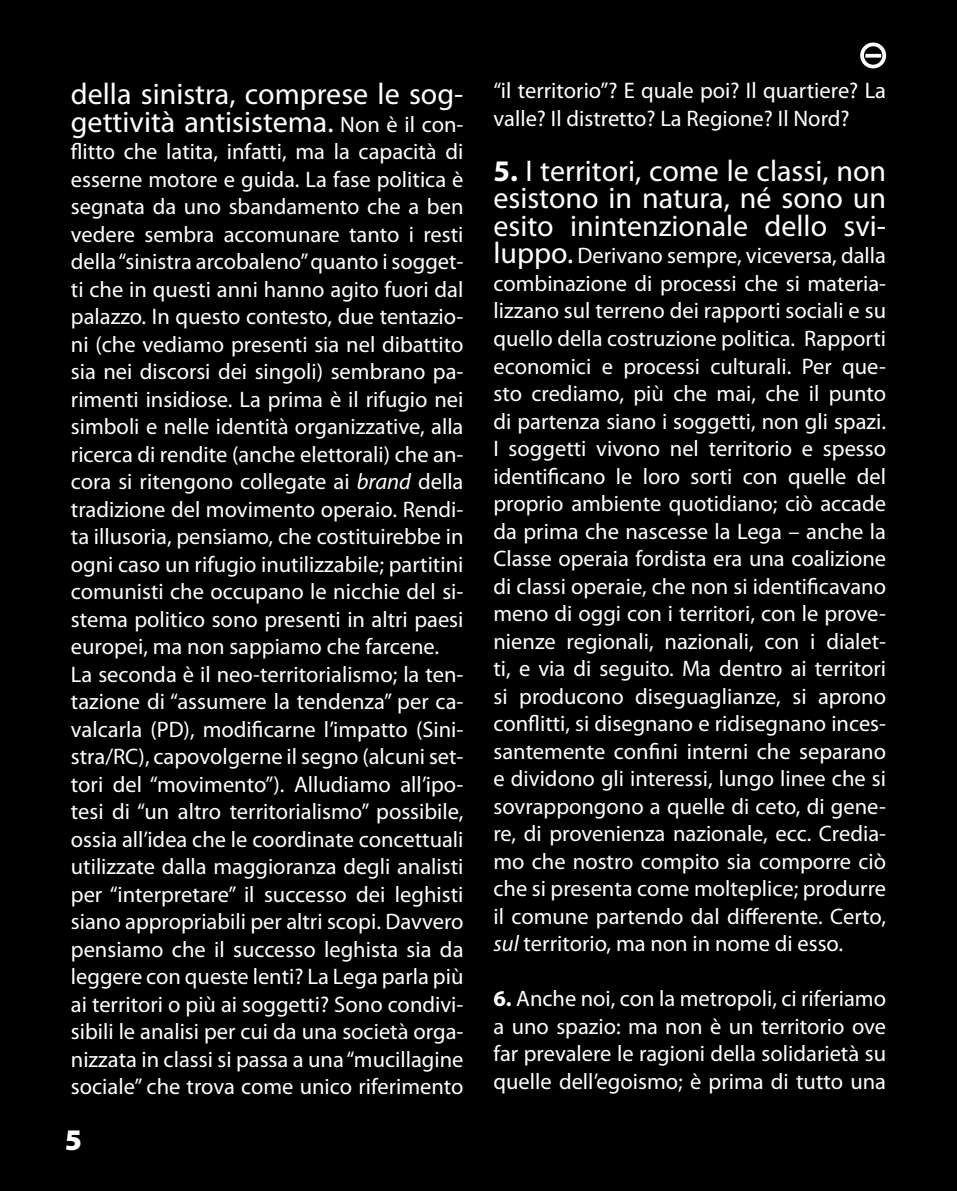
<style>
.page{position:relative;width:957px;height:1191px;background:#000}
.page>*{position:absolute;margin:0;border:0;box-sizing:border-box;transform-origin:0 0}
.t1{font:30px/27.5px "Myriad Pro";color:#fff}
.t2{font:900 30px "Myriad Pro";color:#fff}
.t3{font:22.5px/27.5px "Myriad Pro";color:#fff}
.s1{font-size:22.5px}
.s2{font-style:italic}
.s3{font-weight:700}
.s4{font-size:30px}
</style>
<div class="page">
<div style="left:860px;top:43px;width:26px;height:25px;border:4px solid #fff;border-radius:50%"></div>
<svg style="left:865px;top:54px;width:16px;height:4px"></svg>
<h1 class="t1" style="left:71px;top:81px;width:394px">della sinistra, comprese le sog&shy;gettività antisistema. <span class="s1">Non è il con-</span></h1>
<p class="t3" style="left:71px;top:138px;width:394px">flitto che latita, infatti, ma la capacità di esserne motore e guida. La fase politica è segnata da uno sbandamento che a ben vedere sembra accomunare tanto i resti della “sinistra arcobaleno” quanto i sogget&shy;ti che in questi anni hanno agito fuori dal palazzo. In questo contesto, due tentazio&shy;ni (che vediamo presenti sia nel dibattito sia nei discorsi dei singoli) sembrano pa&shy;rimenti insidiose. La prima è il rifugio nei simboli e nelle identità organizzative, alla ricerca di rendite (anche elettorali) che an&shy;cora si ritengono collegate ai <span class="s2">brand</span> della tradizione del movimento operaio. Rendi&shy;ta illusoria, pensiamo, che costituirebbe in ogni caso un rifugio inutilizzabile; partitini comunisti che occupano le nicchie del si&shy;stema politico sono presenti in altri paesi europei, ma non sappiamo che farcene.<br>La seconda è il neo-territorialismo; la ten&shy;tazione di “assumere la tendenza” per ca&shy;valcarla (PD), modificarne l’impatto (Sini&shy;stra/RC), capovolgerne il segno (alcuni set&shy;tori del “movimento”). Alludiamo all’ipo&shy;tesi di “un altro territorialismo” possibile, ossia all’idea che le coordinate concettuali utilizzate dalla maggioranza degli analisti per “interpretare” il successo dei leghisti siano appropriabili per altri scopi. Davvero pensiamo che il successo leghista sia da leggere con queste lenti? La Lega parla più ai territori o più ai soggetti? Sono condivi&shy;sibili le analisi per cui da una società orga&shy;nizzata in classi si passa a una “mucillagine sociale” che trova come unico riferimento</p>
<h1 class="t2" style="left:65px;top:1122px;width:19px">5</h1>
<p class="t3" style="left:493px;top:78px;width:394px">“il territorio”? E quale poi? Il quartiere? La valle? Il distretto? La Regione? Il Nord?</p>
<h1 class="t1" style="left:493px;top:158px;width:394px;text-align:justify"><span class="s3">5.</span> I territori, come le classi, non esistono in natura, né sono un esito inintenzionale dello svi-</h1>
<p class="t3" style="left:493px;top:243px;width:394px;text-align:justify"><span class="s4">luppo.</span> Derivano sempre, viceversa, dalla combinazione di processi che si materia&shy;lizzano sul terreno dei rapporti sociali e su quello della costruzione politica. Rapporti economici e processi culturali. Per que&shy;sto crediamo, più che mai, che il punto di partenza siano i soggetti, non gli spazi.<br>I soggetti vivono nel territorio e spesso identificano le loro sorti con quelle del proprio ambiente quotidiano; ciò accade da prima che nascesse la Lega – anche la Classe operaia fordista era una coalizione di classi operaie, che non si identificavano meno di oggi con i territori, con le prove&shy;nienze regionali, nazionali, con i dialet&shy;ti, e via di seguito. Ma dentro ai territori si producono diseguaglianze, si aprono conflitti, si disegnano e ridisegnano inces&shy;santemente confini interni che separano e dividono gli interessi, lungo linee che si sovrappongono a quelle di ceto, di gene&shy;re, di provenienza nazionale, ecc. Credia&shy;mo che nostro compito sia comporre ciò che si presenta come molteplice; produrre il comune partendo dal differente. Certo, <span class="s2">sul</span> territorio, ma non in nome di esso.</p>
<p class="t3" style="left:493px;top:985px;width:394px;text-align:justify"><span class="s3">6.</span> Anche noi, con la metropoli, ci riferiamo a uno spazio: ma non è un territorio ove far prevalere le ragioni della solidarietà su quelle dell’egoismo; è prima di tutto una</p>
</div>
